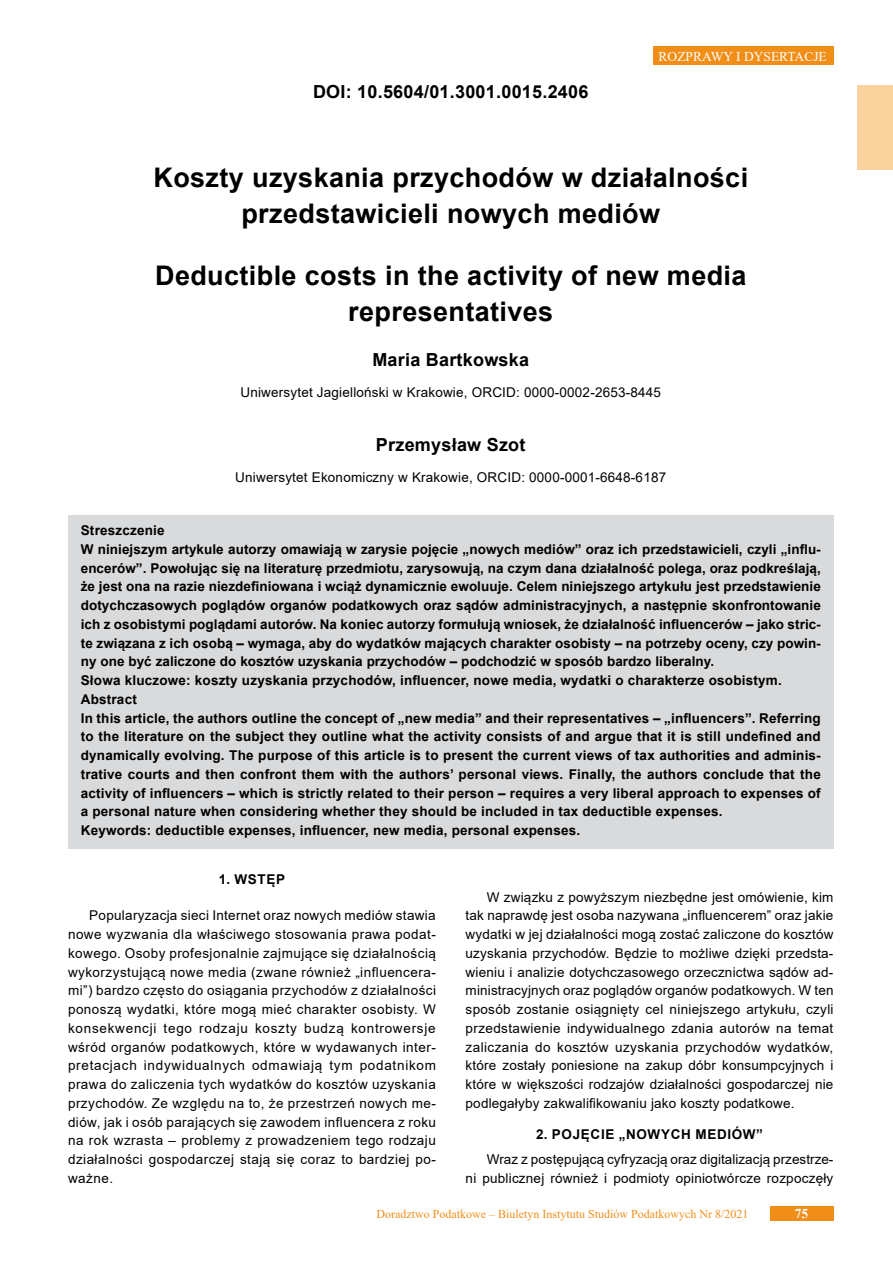
<style>
.page{position:relative;width:893px;height:1263px;background:#fff}
.page>*{position:absolute;margin:0;border:0;box-sizing:border-box;transform-origin:0 0}
.tytul{font:700 27px/36px "Arial";letter-spacing:.015em;color:#000;text-align:center}
.doi{font:700 18px "Arial";letter-spacing:.015em;color:#000}
.autor1{font:700 18px "Arial";letter-spacing:.015em;color:#000}
.lead{font:700 13.5px/18.8px "Arial";letter-spacing:.015em;color:#000;text-align:justify}
.tekst{font:13.5px/18.8px "Arial";letter-spacing:.015em;color:#000;text-align:justify}
.inf_o_autorze{font:13.5px "Arial";letter-spacing:.015em;color:#000}
.Srodtytul{font:700 13.5px "Arial";letter-spacing:.05em;color:#000}
.t1{font:13.5px "Times New Roman";color:#fff}
.t2{font:700 13.5px "Times New Roman";color:#fff}
.t3{font:12px "Times New Roman";color:#f18e18}
</style>
<div class="page">
<div style="left:770px;top:1205px;width:63px;height:15px;background:#f18e18"></div>
<div style="left:653px;top:46px;width:180px;height:19px;background:#f18e18"></div>
<div style="left:857px;top:85px;width:36px;height:85px;background:#fad29e"></div>
<div style="left:68px;top:515px;width:765px;height:34px;background:#d8dadc"></div>
<div style="left:68px;top:533px;width:765px;height:147px;background:#d8dadc"></div>
<div style="left:68px;top:665px;width:765px;height:34px;background:#d8dadc"></div>
<div style="left:68px;top:683px;width:765px;height:34px;background:#d8dadc"></div>
<div style="left:68px;top:702px;width:765px;height:128px;background:#d8dadc"></div>
<div style="left:68px;top:815px;width:765px;height:34px;background:#d8dadc"></div>
<p class="doi" style="left:313px;top:79px;width:277px">DOI: 10.5604/01.3001.0015.2406</p>
<p class="t1" style="left:659px;top:47px;width:170px">ROZPRAWY I DYSERTACJE</p>
<p class="tytul" style="left:153px;top:160px;width:596px">Koszty uzyskania przychodów w działalności przedstawicieli nowych mediów</p>
<p class="tytul" style="left:155px;top:258px;width:593px">Deductible costs in the activity of new media representatives</p>
<p class="autor1" style="left:372px;top:347px;width:158px">Maria Bartkowska</p>
<p class="inf_o_autorze" style="left:240px;top:383px;width:422px">Uniwersytet Jagielloński w Krakowie, ORCID: 0000-0002-2653-8445</p>
<p class="autor1" style="left:376px;top:432px;width:151px">Przemysław Szot</p>
<p class="inf_o_autorze" style="left:235px;top:468px;width:432px">Uniwersytet Ekonomiczny w Krakowie, ORCID: 0000-0001-6648-6187</p>
<p class="lead" style="left:81px;top:521px;width:85px">Streszczenie</p>
<p class="lead" style="left:81px;top:540px;width:742px">W niniejszym artykule autorzy omawiają w zarysie pojęcie „nowych mediów” oraz ich przedstawicieli, czyli „influ&shy;encerów”. Powołując się na literaturę przedmiotu, zarysowują, na czym dana działalność polega, oraz podkreślają, że jest ona na razie niezdefiniowana i wciąż dynamicznie ewoluuje. Celem niniejszego artykułu jest przedstawienie dotychczasowych poglądów organów podatkowych oraz sądów administracyjnych, a następnie skonfrontowanie ich z osobistymi poglądami autorów. Na koniec autorzy formułują wniosek, że działalność influencerów – jako stric&shy;te związana z ich osobą – wymaga, aby do wydatków mających charakter osobisty – na potrzeby oceny, czy powin&shy;ny one być zaliczone do kosztów uzyskania przychodów – podchodzić w sposób bardzo liberalny.</p>
<p class="lead" style="left:81px;top:671px;width:702px">Słowa kluczowe: koszty uzyskania przychodów, influencer, nowe media, wydatki o charakterze osobistym.</p>
<p class="lead" style="left:81px;top:690px;width:58px">Abstract</p>
<p class="lead" style="left:81px;top:709px;width:742px">In this article, the authors outline the concept of „new media” and their representatives – „influencers”. Referring to the literature on the subject they outline what the activity consists of and argue that it is still undefined and dynamically evolving. The purpose of this article is to present the current views of tax authorities and adminis&shy;trative courts and then confront them with the authors’ personal views. Finally, the authors conclude that the activity of influencers – which is strictly related to their person – requires a very liberal approach to expenses of a personal nature when considering whether they should be included in tax deductible expenses.</p>
<p class="lead" style="left:81px;top:821px;width:501px">Keywords: deductible expenses, influencer, new media, personal expenses.</p>
<p class="Srodtytul" style="left:219px;top:869px;width:68px">1. WSTĘP</p>
<p class="tekst" style="left:68px;top:906px;width:369px;text-indent:21px">Popularyzacja sieci Internet oraz nowych mediów stawia nowe wyzwania dla właściwego stosowania prawa podat&shy;kowego. Osoby profesjonalnie zajmujące się działalnością wykorzystującą nowe media (zwane również „influencera&shy;mi”) bardzo często do osiągania przychodów z działalności ponoszą wydatki, które mogą mieć charakter osobisty. W konsekwencji tego rodzaju koszty budzą kontrowersje wśród organów podatkowych, które w wydawanych inter&shy;pretacjach indywidualnych odmawiają tym podatnikom prawa do zaliczenia tych wydatków do kosztów uzyskania przychodów. Ze względu na to, że przestrzeń nowych me&shy;diów, jak i osób parających się zawodem influencera z roku na rok wzrasta – problemy z prowadzeniem tego rodzaju działalności gospodarczej stają się coraz to bardziej po&shy;ważne.</p>
<p class="tekst" style="left:466px;top:887px;width:369px;text-indent:21px">W związku z powyższym niezbędne jest omówienie, kim tak naprawdę jest osoba nazywana „influencerem” oraz jakie wydatki w jej działalności mogą zostać zaliczone do kosztów uzyskania przychodów. Będzie to możliwe dzięki przedsta&shy;wieniu i analizie dotychczasowego orzecznictwa sądów ad&shy;ministracyjnych oraz poglądów organów podatkowych. W ten sposób zostanie osiągnięty cel niniejszego artykułu, czyli przedstawienie indywidualnego zdania autorów na temat zaliczania do kosztów uzyskania przychodów wydatków, które zostały poniesione na zakup dóbr konsumpcyjnych i które w większości rodzajów działalności gospodarczej nie podlegałyby zakwalifikowaniu jako koszty podatkowe.</p>
<p class="Srodtytul" style="left:536px;top:1125px;width:228px">2. POJĘCIE „NOWYCH MEDIÓW”</p>
<p class="tekst" style="left:466px;top:1150px;width:369px;text-align:right">Wraz z postępującą cyfryzacją oraz digitalizacją przestrze-<br>ni publicznej również i podmioty opiniotwórcze rozpoczęły</p>
<p class="t3" style="left:376px;top:1205px;width:373px">Doradztwo Podatkowe – Biuletyn Instytutu Studiów Podatkowych Nr 8/2021</p>
<p class="t2" style="left:795px;top:1204px;width:15px">75</p>
</div>
